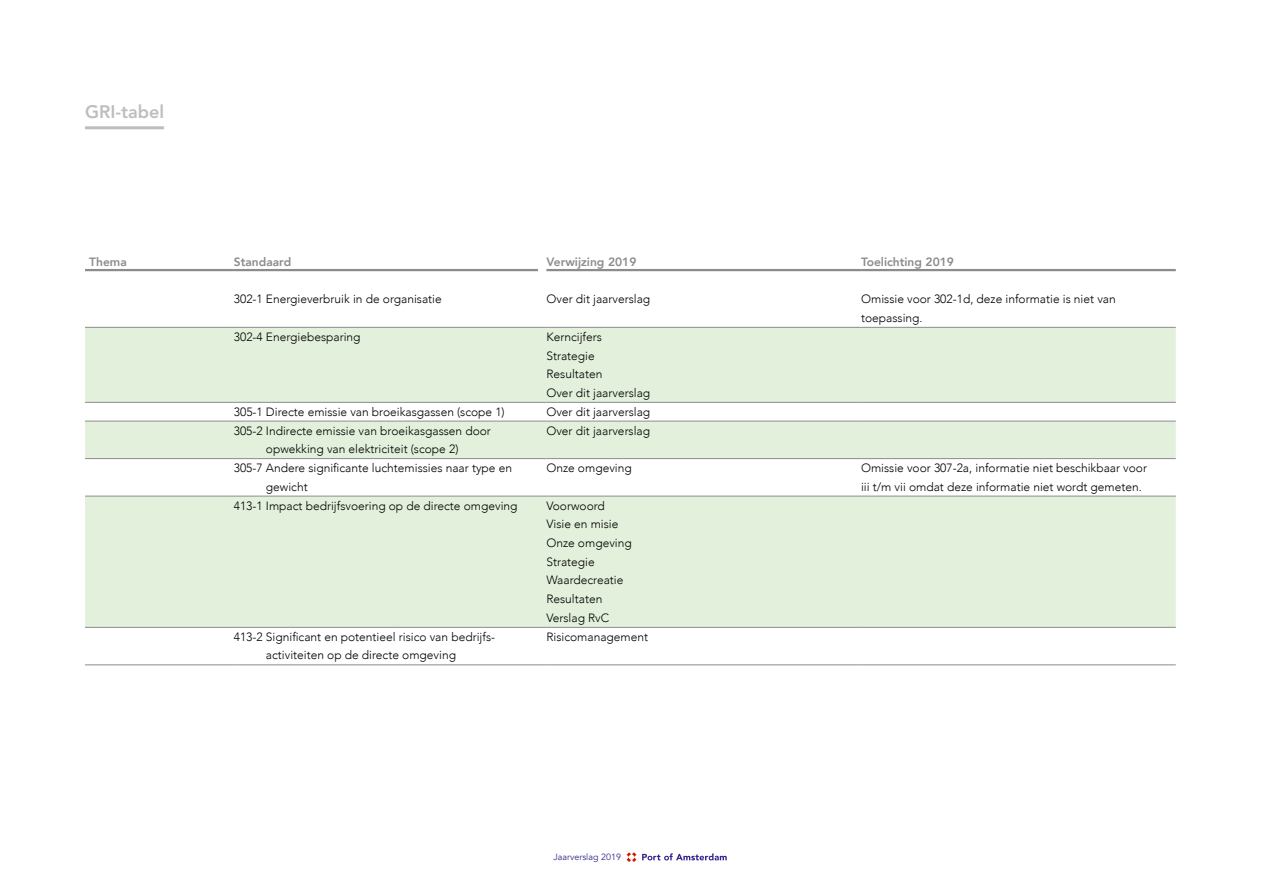
<style>
.page{position:relative;width:1263px;height:893px;background:#fff}
.page>*{position:absolute;margin:0;border:0;box-sizing:border-box;transform-origin:0 0}
.t1{font:800 18px "Avenir LT Std";color:#bcbec0}
.t2{font:300 12px/18.8px "Avenir";color:#000}
.t3{font:800 12px "Avenir";color:#8a8c8e}
.t4{font:9px "Avenir";color:#322d87}
</style>
<div class="page">
<svg style="left:627px;top:852px;width:9px;height:10px"></svg>
<svg style="left:642px;top:853px;width:85px;height:7px"></svg>
<hr style="left:85px;top:126px;width:79px;height:3px;background:#bcbec0">
<svg style="left:85px;top:326px;width:1091px;height:339px"></svg>
<svg style="left:85px;top:328px;width:1091px;height:299px;fill:#e3f1dc"></svg>
<hr style="left:85px;top:327px;width:149px;height:1px;background:#8a8c8e">
<hr style="left:234px;top:327px;width:312px;height:1px;background:#8a8c8e">
<hr style="left:546px;top:327px;width:315px;height:1px;background:#8a8c8e">
<hr style="left:861px;top:327px;width:315px;height:1px;background:#8a8c8e">
<hr style="left:85px;top:402px;width:149px;height:1px;background:#8a8c8e">
<hr style="left:234px;top:402px;width:312px;height:1px;background:#8a8c8e">
<hr style="left:546px;top:402px;width:315px;height:1px;background:#8a8c8e">
<hr style="left:861px;top:402px;width:315px;height:1px;background:#8a8c8e">
<hr style="left:85px;top:421px;width:149px;height:1px;background:#8a8c8e">
<hr style="left:234px;top:421px;width:312px;height:1px;background:#8a8c8e">
<hr style="left:546px;top:421px;width:315px;height:1px;background:#8a8c8e">
<hr style="left:861px;top:421px;width:315px;height:1px;background:#8a8c8e">
<hr style="left:85px;top:458px;width:149px;height:1px;background:#8a8c8e">
<hr style="left:234px;top:458px;width:312px;height:1px;background:#8a8c8e">
<hr style="left:546px;top:458px;width:315px;height:1px;background:#8a8c8e">
<hr style="left:861px;top:458px;width:315px;height:1px;background:#8a8c8e">
<hr style="left:85px;top:496px;width:149px;height:1px;background:#8a8c8e">
<hr style="left:234px;top:496px;width:312px;height:1px;background:#8a8c8e">
<hr style="left:546px;top:496px;width:315px;height:1px;background:#8a8c8e">
<hr style="left:861px;top:496px;width:315px;height:1px;background:#8a8c8e">
<hr style="left:85px;top:627px;width:149px;height:1px;background:#8a8c8e">
<hr style="left:234px;top:627px;width:312px;height:1px;background:#8a8c8e">
<hr style="left:546px;top:627px;width:315px;height:1px;background:#8a8c8e">
<hr style="left:861px;top:627px;width:315px;height:1px;background:#8a8c8e">
<hr style="left:85px;top:665px;width:149px;height:1px;background:#8a8c8e">
<hr style="left:234px;top:665px;width:312px;height:1px;background:#8a8c8e">
<hr style="left:546px;top:665px;width:315px;height:1px;background:#8a8c8e">
<hr style="left:861px;top:665px;width:315px;height:1px;background:#8a8c8e">
<hr style="left:85px;top:269px;width:149px;height:2px;background:#8a8c8e">
<hr style="left:234px;top:269px;width:304px;height:2px;background:#8a8c8e">
<hr style="left:546px;top:269px;width:315px;height:2px;background:#8a8c8e">
<hr style="left:861px;top:269px;width:315px;height:2px;background:#8a8c8e">
<h1 class="t1" style="left:85px;top:101px;width:81px">GRI-tabel</h1>
<p class="t3" style="left:89px;top:252px;width:39px">Thema</p>
<p class="t3" style="left:234px;top:252px;width:59px">Standaard</p>
<p class="t3" style="left:546px;top:252px;width:92px">Verwijzing 2019</p>
<p class="t3" style="left:861px;top:252px;width:94px">Toelichting 2019</p>
<p class="t2" style="left:234px;top:290px;width:209px">302-1 Energieverbruik in de organisatie</p>
<p class="t2" style="left:546px;top:290px;width:105px">Over dit jaarverslag</p>
<p class="t2" style="left:861px;top:290px;width:256px">Omissie voor 302-1d, deze informatie is niet van toepassing.</p>
<p class="t2" style="left:234px;top:327px;width:128px">302-4 Energiebesparing</p>
<p class="t2" style="left:546px;top:327px;width:105px">Kerncijfers<br>Strategie<br>Resultaten<br>Over dit jaarverslag</p>
<p class="t2" style="left:234px;top:402px;width:272px">305-1 Directe emissie van broeikasgassen (scope 1)</p>
<p class="t2" style="left:546px;top:402px;width:105px">Over dit jaarverslag</p>
<p class="t2" style="left:234px;top:421px;width:259px;text-align:center">305-2 Indirecte emissie van broeikasgassen door opwekking van elektriciteit (scope 2)</p>
<p class="t2" style="left:546px;top:421px;width:105px">Over dit jaarverslag</p>
<p class="t2" style="left:266px;top:458px;width:248px;text-indent:-32px">305-7 Andere significante luchtemissies naar type en gewicht</p>
<p class="t2" style="left:546px;top:458px;width:87px">Onze omgeving</p>
<p class="t2" style="left:861px;top:458px;width:287px">Omissie voor 307-2a, informatie niet beschikbaar voor iii t/m vii omdat deze informatie niet wordt gemeten.</p>
<p class="t2" style="left:234px;top:496px;width:285px">413-1 Impact bedrijfsvoering op de directe omgeving</p>
<p class="t2" style="left:546px;top:496px;width:87px">Voorwoord<br>Visie en misie<br>Onze omgeving<br>Strategie<br>Waardecreatie<br>Resultaten<br>Verslag RvC</p>
<p class="t2" style="left:234px;top:627px;width:263px;text-align:center">413-2 Significant en potentieel risico van bedrijfs&shy;activiteiten op de directe omgeving</p>
<p class="t2" style="left:546px;top:627px;width:103px">Risicomanagement</p>
<p class="t4" style="left:553px;top:852px;width:69px">Jaarverslag 2019</p>
</div>
